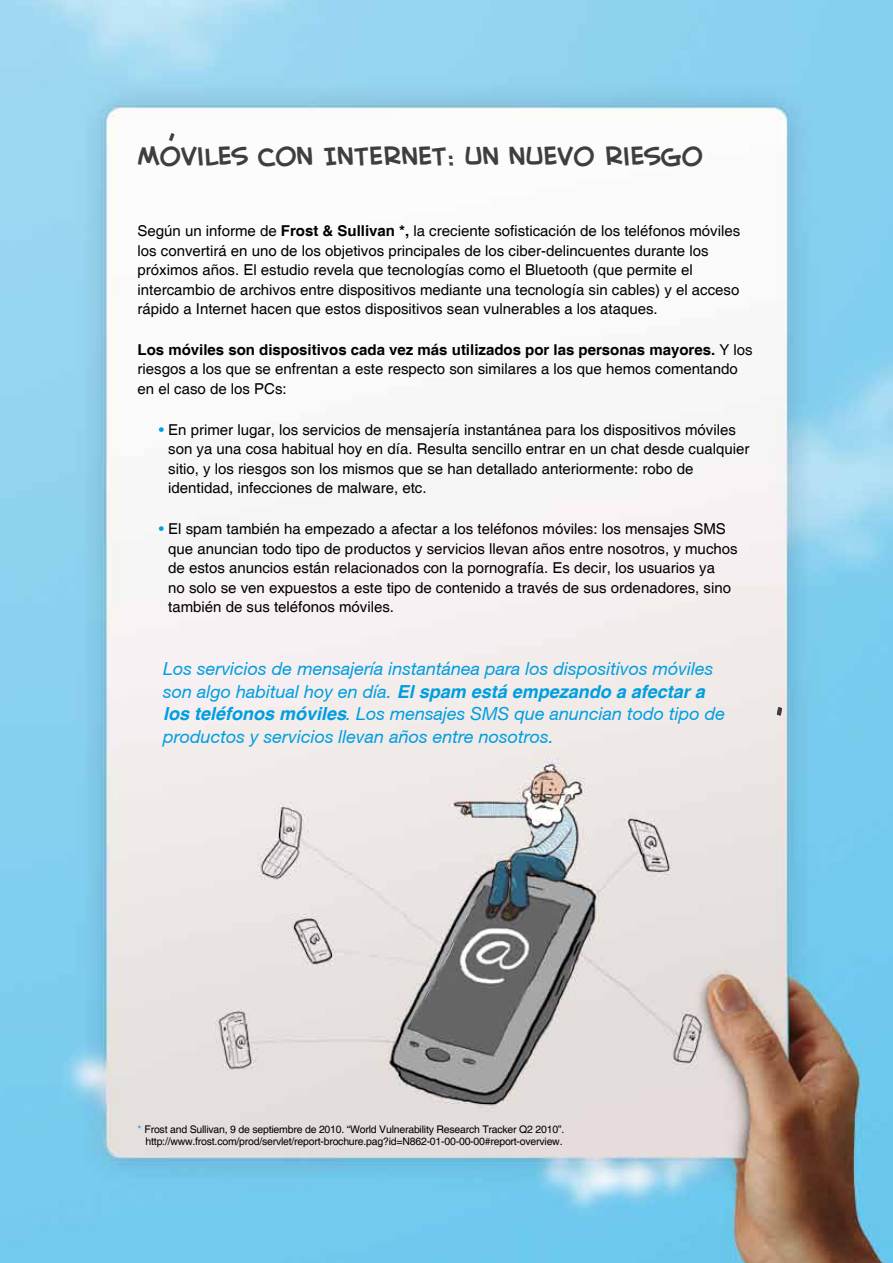
<style>
.page{position:relative;width:893px;height:1263px;background:#fff}
.page>*{position:absolute;margin:0;border:0;box-sizing:border-box;transform-origin:0 0}
.t1{font:30px "Creative Block BB";color:#3e3d40}
.t2{font:italic 18px/22.5px "Helvetica 56";color:#009ee0}
.t3{font:italic 700 18px "Helvetica";color:#009ee0}
.t4{font:15px/19.5px "Helvetica";color:#000}
.t5{font:10.5px/12px "Helvetica";letter-spacing:-.02em;color:#000;text-align:right}
.s1{font-weight:700}
.s2{color:#009ee0}
.s3{font-family:"Helvetica 56";font-weight:400}
.s4{font-family:"Helvetica";font-weight:700}
</style>
<div class="page">
<img style="left:0;top:0;width:893px;height:1263px">
<svg style="left:169px;top:133px;width:6px;height:9px"></svg>
<h1 class="t1" style="left:137px;top:143px;width:567px">MOVILES CON INTERNET: UN NUEVO RIESGO</h1>
<p class="t4" style="left:137px;top:222px;width:604px">Según un informe de <span class="s1">Frost &amp; Sullivan *,</span> la creciente sofisticación de los teléfonos móviles los convertirá en uno de los objetivos principales de los ciber-delincuentes durante los próximos años. El estudio revela que tecnologías como el Bluetooth (que permite el intercambio de archivos entre dispositivos mediante una tecnología sin cables) y el acceso rápido a Internet hacen que estos dispositivos sean vulnerables a los ataques.</p>
<p class="t4" style="left:137px;top:340px;width:617px"><span class="s1">Los móviles son dispositivos cada vez más utilizados por las personas mayores.</span> Y los riesgos a los que se enfrentan a este respecto son similares a los que hemos comentando en el caso de los PCs:</p>
<p class="t4" style="left:168px;top:420px;width:583px;text-indent:-9px"><span class="s2">•</span> En primer lugar, los servicios de mensajería instantánea para los dispositivos móviles son ya una cosa habitual hoy en día. Resulta sencillo entrar en un chat desde cualquier sitio, y los riesgos son los mismos que se han detallado anteriormente: robo de identidad, infecciones de malware, etc.</p>
<p class="t4" style="left:168px;top:519px;width:571px;text-indent:-9px"><span class="s2">•</span> El spam también ha empezado a afectar a los teléfonos móviles: los mensajes SMS que anuncian todo tipo de productos y servicios llevan años entre nosotros, y muchos de estos anuncios están relacionados con la pornografía. Es decir, los usuarios ya<br>no solo se ven expuestos a este tipo de contenido a través de sus ordenadores, sino también de sus teléfonos móviles.</p>
<p class="t2" style="left:163px;top:657px;width:552px">Los servicios de mensajería instantánea para los dispositivos móviles</p>
<p class="t3" style="left:163px;top:680px;width:543px"><span class="s3">son algo habitual hoy en día.</span> El spam está empezando a afectar a</p>
<p class="t2" style="left:163px;top:702px;width:564px"><span class="s4">los teléfonos móviles</span>. Los mensajes SMS que anuncian todo tipo de productos y servicios llevan años entre nosotros.</p>
<h1 class="t1" style="left:776px;top:690px;width:9px">,</h1>
<p class="t5" style="left:137px;top:1123px;width:428px"><span class="s2">*</span> Frost and Sullivan, 9 de septiembre de 2010. “World Vulnerability Research Tracker Q2 2010”. http://www.frost.com/prod/servlet/report-brochure.pag?id=N862-01-00-00-00#report-overview.</p>
</div>
